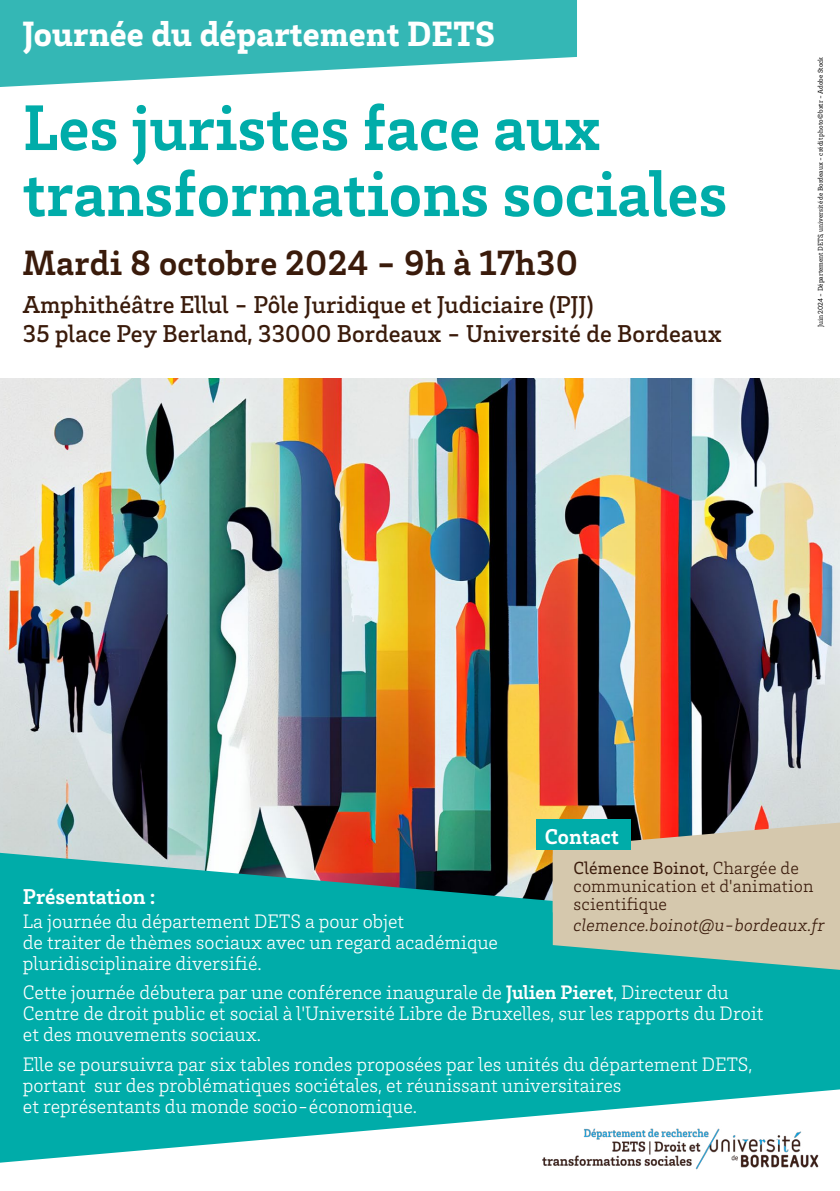
<style>
.page{position:relative;width:840px;height:1191px;background:#fff}
.page>*{position:absolute;margin:0;border:0;box-sizing:border-box;transform-origin:0 0}
.t1{font:700 66px/66px "Brix Slab";color:#00aca9}
.t2{font:700 36px "Brix Slab";letter-spacing:.01em;color:#3a1b0b}
.t3{font:900 36px "Brix Slab";letter-spacing:.005em;color:#fff}
.t4{font:500 25px/28.8px "Brix Slab";letter-spacing:.005em;color:#3a1b0b}
.t5{font:700 22px "Brix Slab";color:#fff}
.t6{font:300 20px/21px "Brix Slab";color:#fff}
.t7{font:300 18px/18px "Brix Slab";letter-spacing:.01em;color:#3a1b0b}
.t8{font:italic 300 18px "Brix Slab";letter-spacing:.01em;color:#3a1b0b}
.t9{font:7px "Brix Slab";color:#000}
.s1{font-weight:400}
.s2{font-weight:700}
</style>
<div class="page">
<img style="left:0;top:378px;width:839px;height:475px">
<svg style="left:0;top:853px;width:839px;height:236px;background:#0aa7a3"></svg>
<svg style="left:0;top:1089px;width:839px;height:74px;fill:#00aca9"></svg>
<svg style="left:0;top:0;width:576px;height:87px;fill:#34b7b5"></svg>
<svg style="left:552px;top:822px;width:287px;height:147px;background:#bfc2a9"></svg>
<div style="left:536px;top:819px;width:93px;height:31px;background:#00aca9"></div>
<img style="left:529px;top:1118px;width:299px;height:52px">
<h2 class="t3" style="left:23px;top:10px;width:473px">Journée du département DETS</h2>
<h1 class="t1" style="left:23px;top:92px;width:705px">Les juristes face aux transformations sociales</h1>
<h2 class="t2" style="left:23px;top:240px;width:556px">Mardi 8 octobre 2024 - 9h à 17h30</h2>
<p class="t4" style="left:23px;top:289px;width:700px">Amphithéâtre Ellul - Pôle Juridique et Judiciaire (PJJ)<br>35 place Pey Berland, 33000 Bordeaux - Université de Bordeaux</p>
<p class="t9" style="left:815px;top:327px;width:272px;rotate:-90deg">Juin 2024 - Département DETS, université de Bordeaux - crédit photo©bxtr - Adobe Stock</p>
<p class="t5" style="left:544px;top:822px;width:76px">Contact</p>
<p class="t7" style="left:573px;top:858px;width:241px"><span class="s1">Clémence Boinot,</span> Chargée de communication et d'animation scientifique</p>
<p class="t8" style="left:573px;top:912px;width:253px">clemence.boinot@u-bordeaux.fr</p>
<p class="t5" style="left:23px;top:882px;width:134px">Présentation :</p>
<p class="t6" style="left:23px;top:909px;width:476px">La journée du département DETS a pour objet<br>de traiter de thèmes sociaux avec un regard académique pluridisciplinaire diversifié.</p>
<p class="t6" style="left:23px;top:981px;width:741px">Cette journée débutera par une conférence inaugurale de <span class="s2">Julien Pieret</span>, Directeur du<br>Centre de droit public et social à l'Université Libre de Bruxelles, sur les rapports du Droit et des mouvements sociaux.</p>
<p class="t6" style="left:23px;top:1052px;width:730px">Elle se poursuivra par six tables rondes proposées par les unités du département DETS, portant sur des problématiques sociétales, et réunissant universitaires<br>et représentants du monde socio-économique.</p>
</div>
